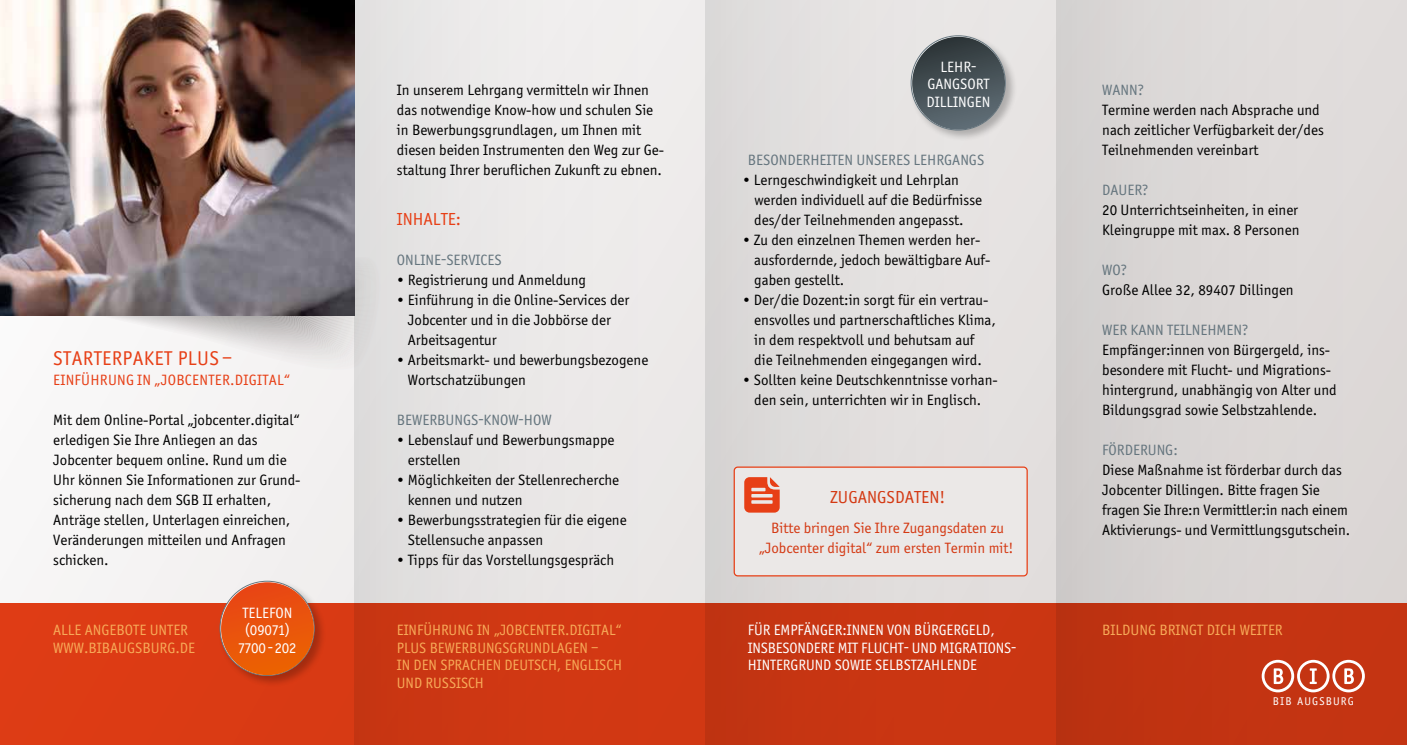
<style>
.page{position:relative;width:1407px;height:745px;background:#fff}
.page>*{position:absolute;margin:0;border:0;box-sizing:border-box;transform-origin:0 0}
.t1{font:20px "Officina Sans ITC Pro";letter-spacing:.02em;color:#e73f16}
.t2{font:17.5px "Officina Sans ITC Pro";color:#e73f16}
.t3{font:15px/20px "Officina Sans ITC Pro";color:#000}
.t4{font:15px/17.5px "Officina Sans ITC Pro";color:#f7aa58}
.t5{font:15px/17.5px "Officina Sans ITC Pro";color:#fff;text-align:center}
.t6{font:15px "Officina Sans ITC Pro";color:#65757e}
.t7{font:15px/20px "Officina Sans ITC Pro";color:#e73f16;text-align:center}
.t8{font:15px "Officina Sans ITC Pro";letter-spacing:.02em;color:#e73f16}
.t9{font:11.25px "Officina Sans";letter-spacing:.1em;color:#fff}
</style>
<div class="page">
<div style="left:0;top:0;width:1407px;height:744px;background:#f5f4f4"></div>
<div style="left:705px;top:0;width:351px;height:744px;background:#e3e0df"></div>
<div style="left:354px;top:0;width:351px;height:744px;background:#eae8e7"></div>
<div style="left:1056px;top:0;width:351px;height:744px;background:#dbd7d6"></div>
<div style="left:0;top:602px;width:1407px;height:142px;background:linear-gradient(to right,#dc3b14,#be3211)"></div>
<div style="left:218px;top:578px;width:108px;height:109px;background:#000;opacity:.25"></div>
<div style="left:221px;top:582px;width:93px;height:92px;background:linear-gradient(to bottom,#e7491c,#ec6100);border-radius:46px"></div>
<div style="left:909px;top:34px;width:108px;height:108px;background:#000;opacity:.25"></div>
<div style="left:912px;top:37px;width:93px;height:93px;background:linear-gradient(to bottom,#2d3538,#616f77);border-radius:46px"></div>
<div style="left:734px;top:467px;width:293px;height:108px;background:#ebe8e7;border-radius:4px"></div>
<div style="left:733px;top:466px;width:295px;height:110px;border:1px solid #e73f16;border-radius:4px"></div>
<svg style="left:744px;top:477px;width:36px;height:35px"></svg>
<svg style="left:1261px;top:659px;width:104px;height:33px;background:#d6725b"></svg>
<svg style="left:37px;top:256px;width:355px;height:117px"></svg>
<img style="left:0;top:0;width:354px;height:315px">
<h1 class="t1" style="left:53px;top:346px;width:180px">STARTERPAKET PLUS–</h1>
<p class="t8" style="left:53px;top:370px;width:239px">EINFÜHRUNG IN „JOBCENTER.DIGITAL“</p>
<p class="t3" style="left:53px;top:409px;width:249px">Mit dem Online-Portal „jobcenter.digital“ erledigen Sie Ihre Anliegen an das Jobcenter bequem online. Rund um die Uhr können Sie Informationen zur Grund&shy;sicherung nach dem SGB II erhalten, Anträge stellen, Unterlagen einreichen, Veränderungen mitteilen und Anfragen schicken.</p>
<p class="t4" style="left:53px;top:621px;width:143px">ALLE ANGEBOTE UNTER<br>WWW.BIBAUGSBURG.DE</p>
<p class="t5" style="left:238px;top:603px;width:59px">TELEFON (09071)<br>7700-202</p>
<p class="t3" style="left:397px;top:80px;width:269px">In unserem Lehrgang vermitteln wir Ihnen das notwendige Know-how und schulen Sie in Bewerbungsgrundlagen, um Ihnen mit diesen beiden Instrumenten den Weg zur Ge&shy;staltung Ihrer beruflichen Zukunft zu ebnen.</p>
<p class="t2" style="left:397px;top:208px;width:66px">INHALTE:</p>
<p class="t6" style="left:397px;top:251px;width:106px">ONLINE-SERVICES</p>
<p class="t3" style="left:397px;top:270px;width:191px">• Registrierung und Anmeldung</p>
<p class="t3" style="left:408px;top:290px;width:223px;text-indent:-11px">• Einführung in die Online-Services der<br>Jobcenter und in die Jobbörse der<br>Arbeitsagentur</p>
<p class="t3" style="left:408px;top:349px;width:242px;text-indent:-11px">• Arbeitsmarkt- und bewerbungsbezogene<br>Wortschatzübungen</p>
<p class="t6" style="left:397px;top:411px;width:156px">BEWERBUNGS-KNOW-HOW</p>
<p class="t3" style="left:408px;top:429px;width:208px;text-indent:-11px">• Lebenslauf und Bewerbungsmappe erstellen</p>
<p class="t3" style="left:408px;top:469px;width:213px;text-indent:-11px">• Möglichkeiten der Stellenrecherche kennen und nutzen</p>
<p class="t3" style="left:408px;top:509px;width:220px;text-indent:-11px">• Bewerbungsstrategien für die eigene<br>Stellensuche anpassen</p>
<p class="t3" style="left:397px;top:549px;width:219px">• Tipps für das Vorstellungsgespräch</p>
<p class="t4" style="left:397px;top:621px;width:227px">EINFÜHRUNG IN „JOBCENTER.DIGITAL“<br>PLUS BEWERBUNGSGRUNDLAGEN –<br>IN DEN SPRACHEN DEUTSCH, ENGLISCH<br>UND RUSSISCH</p>
<p class="t5" style="left:926px;top:58px;width:65px">LEHR-<br>GANGSORT<br>DILLINGEN</p>
<p class="t6" style="left:748px;top:151px;width:238px">BESONDERHEITEN UNSERES LEHRGANGS</p>
<p class="t3" style="left:754px;top:170px;width:229px;text-indent:-11px">• Lerngeschwindigkeit und Lehrplan werden individuell auf die Bedürfnisse des/der Teilnehmenden angepasst.</p>
<p class="t3" style="left:754px;top:230px;width:238px;text-indent:-11px">• Zu den einzelnen Themen werden her&shy;ausfordernde, jedoch bewältigbare Auf&shy;gaben gestellt.</p>
<p class="t3" style="left:754px;top:290px;width:243px;text-indent:-11px">• Der/die Dozent:in sorgt für ein vertrau&shy;ensvolles und partnerschaftliches Klima, in dem respektvoll und behutsam auf die Teilnehmenden eingegangen wird.</p>
<p class="t3" style="left:743px;top:370px;width:256px;text-align:center">• Sollten keine Deutschkenntnisse vorhan&shy;den sein, unterrichten wir in Englisch.</p>
<p class="t2" style="left:830px;top:487px;width:117px">ZUGANGSDATEN!</p>
<p class="t7" style="left:758px;top:518px;width:256px">Bitte bringen Sie Ihre Zugangsdaten zu „Jobcenter digital“ zum ersten Termin mit!</p>
<p class="t5" style="left:748px;top:621px;width:270px;text-align:left">FÜR EMPFÄNGER:INNEN VON BÜRGERGELD,<br>INSBESONDERE MIT FLUCHT- UND MIGRATIONS-<br>HINTERGRUND SOWIE SELBSTZAHLENDE</p>
<p class="t6" style="left:1102px;top:81px;width:43px">WANN?</p>
<p class="t3" style="left:1102px;top:100px;width:223px">Termine werden nach Absprache und nach zeitlicher Verfügbarkeit der/des<br>Teilnehmenden vereinbart</p>
<p class="t6" style="left:1102px;top:181px;width:48px">DAUER?</p>
<p class="t3" style="left:1102px;top:200px;width:199px">20 Unterrichtseinheiten, in einer<br>Kleingruppe mit max. 8 Personen</p>
<p class="t6" style="left:1102px;top:261px;width:27px">WO?</p>
<p class="t3" style="left:1102px;top:279px;width:193px">Große Allee 32, 89407 Dillingen</p>
<p class="t6" style="left:1102px;top:321px;width:148px">WER KANN TEILNEHMEN?</p>
<p class="t3" style="left:1102px;top:339px;width:236px">Empfänger:innen von Bürgergeld, ins&shy;besondere mit Flucht- und Migrations&shy;hintergrund, unabhängig von Alter und Bildungsgrad sowie Selbstzahlende.</p>
<p class="t6" style="left:1102px;top:441px;width:77px">FÖRDERUNG:</p>
<p class="t3" style="left:1102px;top:459px;width:250px">Diese Maßnahme ist förderbar durch das Jobcenter Dillingen. Bitte fragen Sie fragen Sie Ihre:n Vermittler:in nach einem Aktivierungs- und Vermittlungsgutschein.</p>
<p class="t4" style="left:1102px;top:621px;width:182px">BILDUNG BRINGT DICH WEITER</p>
<p class="t9" style="left:1272px;top:694px;width:83px">BIB AUGSBURG</p>
</div>
